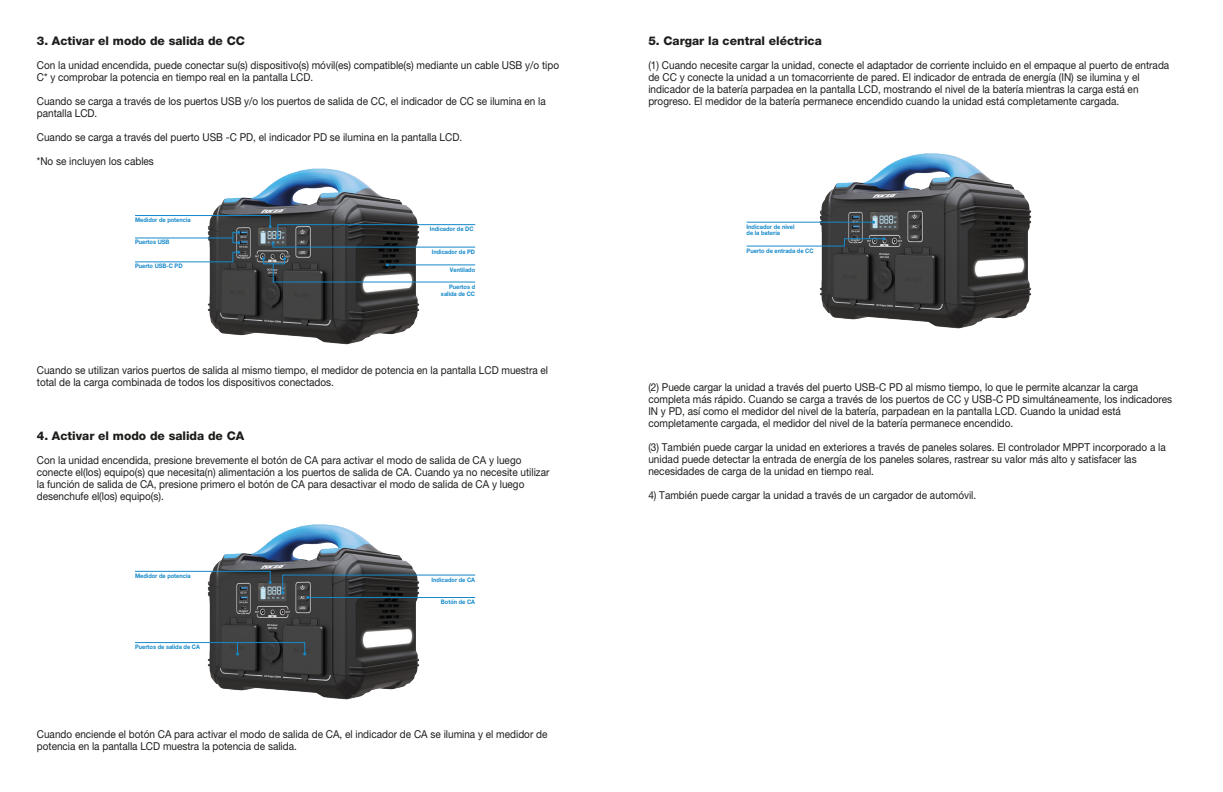
<style>
.page{position:relative;width:1223px;height:792px;background:#fff}
.page>*{position:absolute;margin:0;border:0;box-sizing:border-box;transform-origin:0 0}
.t1{font:800 12px "Helvetica Neue LT Pro";color:#1d1d1b}
.t2{font:10.9px/12px "Helvetica Neue LT Pro";color:#1d1d1b;scale:.92 1}
.t3{font:700 6.2px/6.8px "Helvetica Neue LT Pro";color:#1589ca;text-align:right;scale:.92 1}
</style>
<div class="page">
<img style="left:207px;top:168px;width:213px;height:177px">
<svg style="left:135px;top:215px;width:341px;height:68px"></svg>
<img style="left:191px;top:524px;width:246px;height:176px">
<svg style="left:135px;top:571px;width:137px;height:13px"></svg>
<svg style="left:281px;top:575px;width:195px;height:24px"></svg>
<svg style="left:135px;top:642px;width:171px;height:13px"></svg>
<img style="left:802px;top:153px;width:230px;height:176px">
<hr style="left:746px;top:222px;width:128px;height:1px;background:#1589ca">
<svg style="left:746px;top:237px;width:139px;height:10px"></svg>
<p class="t1" style="left:37px;top:34px;width:210px">3. Activar el modo de salida de CC</p>
<p class="t2" style="left:37px;top:59px;width:569px">Con la unidad encendida, puede conectar su(s) dispositivo(s) móvil(es) compatible(s) mediante un cable USB y/o tipo<br>C* y comprobar la potencia en tiempo real en la pantalla LCD.</p>
<p class="t2" style="left:37px;top:95px;width:555px">Cuando se carga a través de los puertos USB y/o los puertos de salida de CC, el indicador de CC se ilumina en la pantalla LCD.</p>
<p class="t2" style="left:37px;top:131px;width:464px">Cuando se carga a través del puerto USB -C PD, el indicador PD se ilumina en la pantalla LCD.</p>
<p class="t2" style="left:37px;top:155px;width:129px">*No se incluyen los cables</p>
<p class="t3" style="left:135px;top:216px;width:62px">Medidor de potencia</p>
<p class="t3" style="left:135px;top:239px;width:39px">Puertos USB</p>
<p class="t3" style="left:135px;top:263px;width:53px">Puerto USB-C PD</p>
<p class="t3" style="left:430px;top:226px;width:49px">Indicador de DC</p>
<p class="t3" style="left:432px;top:248px;width:49px">Indicador de PD</p>
<p class="t3" style="left:450px;top:266px;width:29px">Ventilado</p>
<p class="t3" style="left:441px;top:283px;width:39px">Puertos d salida de CC</p>
<p class="t2" style="left:37px;top:364px;width:557px">Cuando se utilizan varios puertos de salida al mismo tiempo, el medidor de potencia en la pantalla LCD muestra el total de la carga combinada de todos los dispositivos conectados.</p>
<p class="t1" style="left:37px;top:429px;width:209px">4. Activar el modo de salida de CA</p>
<p class="t2" style="left:37px;top:454px;width:559px">Con la unidad encendida, presione brevemente el botón de CA para activar el modo de salida de CA y luego conecte el(los) equipo(s) que necesita(n) alimentación a los puertos de salida de CA. Cuando ya no necesite utilizar la función de salida de CA, presione primero el botón de CA para desactivar el modo de salida de CA y luego desenchufe el(los) equipo(s).</p>
<p class="t3" style="left:135px;top:572px;width:62px">Medidor de potencia</p>
<p class="t3" style="left:135px;top:643px;width:72px">Puertos de salida de CA</p>
<p class="t3" style="left:432px;top:576px;width:49px">Indicador de CA</p>
<p class="t3" style="left:441px;top:599px;width:39px">Botón de CA</p>
<p class="t2" style="left:37px;top:728px;width:556px">Cuando enciende el botón CA para activar el modo de salida de CA, el indicador de CA se ilumina y el medidor de potencia en la pantalla LCD muestra la potencia de salida.</p>
<p class="t1" style="left:648px;top:34px;width:175px">5. Cargar la central eléctrica</p>
<p class="t2" style="left:648px;top:59px;width:568px">(1) Cuando necesite cargar la unidad, conecte el adaptador de corriente incluido en el empaque al puerto de entrada de CC y conecte la unidad a un tomacorriente de pared. El indicador de entrada de energía (IN) se ilumina y el indicador de la batería parpadea en la pantalla LCD, mostrando el nivel de la batería mientras la carga está en progreso. El medidor de la batería permanece encendido cuando la unidad está completamente cargada.</p>
<p class="t3" style="left:746px;top:223px;width:54px;text-align:left">Indicador de nivel de la batería</p>
<p class="t3" style="left:746px;top:247px;width:74px">Puerto de entrada de CC</p>
<p class="t2" style="left:648px;top:381px;width:571px">(2) Puede cargar la unidad a través del puerto USB-C PD al mismo tiempo, lo que le permite alcanzar la carga completa más rápido. Cuando se carga a través de los puertos de CC y USB-C PD simultáneamente, los indicadores IN y PD, así como el medidor del nivel de la batería, parpadean en la pantalla LCD. Cuando la unidad está completamente cargada, el medidor del nivel de la batería permanece encendido.</p>
<p class="t2" style="left:648px;top:441px;width:564px">(3) También puede cargar la unidad en exteriores a través de paneles solares. El controlador MPPT incorporado a la unidad puede detectar la entrada de energía de los paneles solares, rastrear su valor más alto y satisfacer las necesidades de carga de la unidad en tiempo real.</p>
<p class="t2" style="left:648px;top:489px;width:358px">4) También puede cargar la unidad a través de un cargador de automóvil.</p>
</div>
